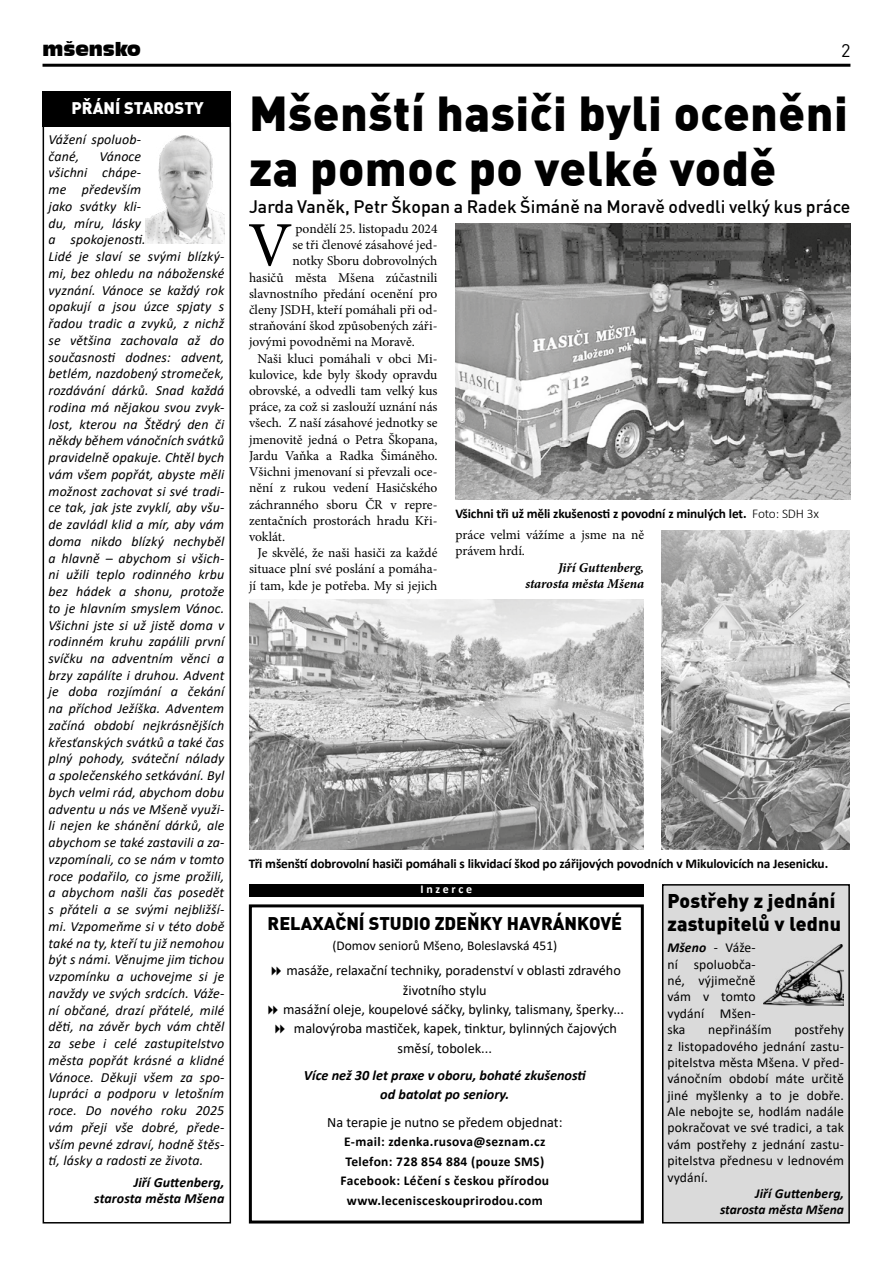
<style>
.page{position:relative;width:893px;height:1263px;background:#fff}
.page>*{position:absolute;margin:0;border:0;box-sizing:border-box;transform-origin:0 0}
.t1{font:63.3px "Minion Pro";color:#000}
.t2{font:900 48px/55.5px "Unient DINCE";letter-spacing:.01em;color:#000}
.t3{font:900 19.5px/23.4px "Unient DINCE";letter-spacing:.01em;color:#000}
.t4{font:900 18px "Unient DINCE";color:#000}
.t5{font:18px "Incised 901 BT Compact";color:#000}
.t6{font:18px "Unient DINCE";color:#000}
.t7{font:500 17.7px "Unient DINCE";color:#000}
.t8{font:900 16.5px "Unient DINCE";color:#fff}
.t9{font:14.25px "Calibri";color:#000}
.t10{font:italic 700 14.25px/19.5px "Calibri";color:#000;text-align:center}
.t11{font:italic 13.95px/16.8px "Calibri";letter-spacing:.01em;color:#000}
.t12{font:italic 700 13.95px/16.8px "Calibri";letter-spacing:.01em;color:#000;text-align:right}
.t13{font:13.65px/16.4px "Calibri";letter-spacing:.01em;color:#000;text-align:justify}
.t14{font:italic 700 13.65px "Calibri";letter-spacing:.01em;color:#000}
.t15{font:13.5px/16.2px "Minion Pro";color:#000}
.t16{font:700 13.5px/19.5px "Calibri";letter-spacing:.025em;color:#000;text-align:center}
.t17{font:13.5px "Calibri";color:#000}
.t18{font:italic 700 13.5px/16.2px "Minion Pro";letter-spacing:-.005em;color:#000;text-align:right}
.t19{font:italic 700 13.5px "Calibri";color:#000}
.t20{font:700 13.35px "Calibri";letter-spacing:-.01em;color:#000}
.t21{font:700 12px "Calibri";color:#fff}
.s1{font-weight:300}
.s2{font-weight:700;font-style:italic}
.s3{font-size:13.5px}
</style>
<div class="page">
<hr style="left:43px;top:64px;width:807px;height:3px;background:#000">
<div style="left:43px;top:122px;width:188px;height:1101px;border:2px solid #000"></div>
<div style="left:43px;top:92px;width:188px;height:35px;background:#000"></div>
<img style="left:146px;top:135px;width:78px;height:109px">
<img style="left:455px;top:223px;width:395px;height:277px">
<img style="left:249px;top:600px;width:395px;height:250px">
<div style="left:249px;top:904px;width:395px;height:319px;border:3px solid #000"></div>
<div style="left:249px;top:884px;width:395px;height:13px;background:#000"></div>
<div style="left:663px;top:885px;width:186px;height:338px;background:#dadada"></div>
<div style="left:662px;top:884px;width:188px;height:339px;border:2px solid #000"></div>
<img style="left:662px;top:530px;width:188px;height:320px">
<img style="left:764px;top:944px;width:80px;height:61px">
<p class="t5" style="left:43px;top:39px;width:100px">mšensko</p>
<p class="t6" style="left:841px;top:39px;width:11px">2</p>
<h2 class="t2" style="left:249px;top:83px;width:600px">Mšenští hasiči byli oceněni za pomoc po velké vodě</h2>
<h1 class="t1" style="left:248px;top:203px;width:46px">V</h1>
<p class="t15" style="left:295px;top:221px;width:144px">pondělí 25. listopadu 2024</p>
<p class="t8" style="left:72px;top:97px;width:134px">PŘÁNÍ STAROSTY</p>
<p class="t11" style="left:49px;top:130px;width:94px">Vážení spoluob&shy;čané,</p>
<p class="t11" style="left:49px;top:147px;width:177px;text-indent:51px">Vánoce<br>všichni chápe-<br>me především<br>jako svátky kli-<br>du, míru, lásky<br>a spokojenosti.<br>Lidé je slaví se svými blízký&shy;mi, bez ohledu na náboženské vyznání. Vánoce se každý rok opakují a jsou úzce spjaty s řadou tradic a zvyků, z nichž se většina zachovala až do současnosti dodnes: advent, betlém, nazdobený stromeček, rozdávání dárků. Snad každá rodina má nějakou svou zvyk&shy;lost, kterou na Štědrý den či někdy během vánočních svátků pravidelně opakuje. Chtěl bych vám všem popřát, abyste měli možnost zachovat si své tradi&shy;ce tak, jak jste zvyklí, aby všu&shy;de zavládl klid a mír, aby vám doma nikdo blízký nechyběl a hlavně – abychom si všich&shy;ni užili teplo rodinného krbu bez hádek a shonu, protože to je hlavním smyslem Vánoc.<br>Všichni jste si už jistě doma v rodinném kruhu zapálili první svíčku na adventním věnci a brzy zapálíte i druhou. Advent je doba rozjímání a čekání na příchod Ježíška. Adventem začíná období nejkrásnějších křesťanských svátků a také čas plný pohody, sváteční nálady a společenského setkávání. Byl bych velmi rád, abychom dobu adventu u nás ve Mšeně využi&shy;li nejen ke shánění dárků, ale abychom se také zastavili a za&shy;vzpomínali, co se nám v tomto roce podařilo, co jsme prožili, a abychom našli čas posedět s přáteli a se svými nejbližší&shy;mi. Vzpomeňme si v této době také na ty, kteří tu již nemohou být s námi. Věnujme jim tichou vzpomínku a uchovejme si je navždy ve svých srdcích. Váže&shy;ní občané, drazí přátelé, milé děti, na závěr bych vám chtěl za sebe i celé zastupitelstvo města popřát krásné a klidné<br>Vánoce. Děkuji všem za spo&shy;lupráci a podporu v letošním roce. Do nového roku 2025 vám přeji vše dobré, přede&shy;vším pevné zdraví, hodně štěs&shy;tí, lásky a radosti ze života.</p>
<p class="t12" style="left:94px;top:1173px;width:132px">Jiří Guttenberg, starosta města Mšena</p>
<p class="t7" style="left:249px;top:195px;width:603px">Jarda Vaněk, Petr Škopan a Radek Šimáně na Moravě odvedli velký kus práce</p>
<p class="t15" style="left:292px;top:237px;width:147px">se tři členové zásahové jed-</p>
<p class="t15" style="left:292px;top:253px;width:147px">notky Sboru dobrovolných</p>
<p class="t15" style="left:249px;top:269px;width:190px">hasičů města Mšena zúčastnili</p>
<p class="t15" style="left:249px;top:285px;width:190px">slavnostního předání ocenění pro</p>
<p class="t15" style="left:249px;top:302px;width:190px">členy JSDH, kteří pomáhali při od-</p>
<p class="t15" style="left:249px;top:318px;width:190px">straňování škod způsobených záři-</p>
<p class="t15" style="left:249px;top:334px;width:167px">jovými povodněmi na Moravě.</p>
<p class="t15" style="left:257px;top:350px;width:181px">Naši kluci pomáhali v obci Mi-</p>
<p class="t15" style="left:249px;top:366px;width:190px">kulovice, kde byly škody opravdu</p>
<p class="t15" style="left:249px;top:383px;width:190px">obrovské, a odvedli tam velký kus</p>
<p class="t15" style="left:249px;top:399px;width:190px">práce, za což si zaslouží uznání nás</p>
<p class="t15" style="left:249px;top:415px;width:190px">všech. Z naší zásahové jednotky se</p>
<p class="t15" style="left:249px;top:431px;width:190px">jmenovitě jedná o Petra Škopana,</p>
<p class="t15" style="left:249px;top:447px;width:190px">Jardu Vaňka a Radka Šimáněho.</p>
<p class="t15" style="left:249px;top:464px;width:190px">Všichni jmenovaní si převzali oce-</p>
<p class="t15" style="left:249px;top:480px;width:190px">nění z rukou vedení Hasičského</p>
<p class="t15" style="left:249px;top:496px;width:190px">záchranného sboru ČR v repre-</p>
<p class="t15" style="left:249px;top:512px;width:190px">zentačních prostorách hradu Kři-</p>
<p class="t15" style="left:249px;top:528px;width:38px">voklát.</p>
<p class="t15" style="left:257px;top:545px;width:181px">Je skvělé, že naši hasiči za každé</p>
<p class="t15" style="left:249px;top:561px;width:190px">situace plní své poslání a pomáha-</p>
<p class="t15" style="left:249px;top:577px;width:190px">jí tam, kde je potřeba. My si jejich</p>
<p class="t20" style="left:455px;top:504px;width:365px">Všichni tři už měli zkušenosti z povodní z minulých let. <span class="s1">Foto: SDH 3x</span></p>
<p class="t15" style="left:456px;top:527px;width:190px">práce velmi vážíme a jsme na ně právem hrdí.</p>
<p class="t18" style="left:525px;top:559px;width:120px">Jiří Guttenberg, starosta města Mšena</p>
<p class="t20" style="left:249px;top:854px;width:581px">Tři mšenští dobrovolní hasiči pomáhali s likvidací škod po zářijových povodních v Mikulovicích na Jesenicku.</p>
<p class="t21" style="left:420px;top:881px;width:53px">I n z e r c e</p>
<h3 class="t3" style="left:667px;top:888px;width:175px">Postřehy z jednání zastupitelů v lednu</h3>
<p class="t13" style="left:667px;top:939px;width:90px"><span class="s2">Mšeno</span> - Váže&shy;ní spoluobča&shy;né, výjimečně vám v tomto vydání Mšen&shy;ska</p>
<p class="t4" style="left:268px;top:911px;width:356px">RELAXAČNÍ STUDIO ZDEŇKY HAVRÁNKOVÉ</p>
<p class="t17" style="left:332px;top:936px;width:226px">(Domov seniorů Mšeno, Boleslavská 451)</p>
<p class="t9" style="left:286px;top:960px;width:336px">masáže, relaxační techniky, poradenství v oblasti zdravého</p>
<p class="t9" style="left:403px;top:980px;width:85px">životního stylu</p>
<p class="t9" style="left:283px;top:999px;width:343px">masážní oleje, koupelové sáčky, bylinky, talismany, šperky...</p>
<p class="t9" style="left:294px;top:1019px;width:325px">malovýroba mastiček, kapek, tinktur, bylinných čajových</p>
<p class="t9" style="left:398px;top:1038px;width:96px">směsí, tobolek...</p>
<p class="t10" style="left:304px;top:1065px;width:284px">Více než 30 let praxe v oboru, bohaté zkušenosti od batolat po seniory.</p>
<p class="t9" style="left:327px;top:1112px;width:237px">Na terapie je nutno se předem objednat:</p>
<p class="t16" style="left:341px;top:1131px;width:210px">E-mail: zdenka.rusova@seznam.cz Telefon: 728 854 884 (pouze SMS)<br>Facebook: Léčení s českou přírodou www.lecenisceskouprirodou.com</p>
<p class="t13" style="left:708px;top:1021px;width:65px">nepřináším</p>
<p class="t13" style="left:794px;top:1021px;width:51px">postřehy</p>
<p class="t13" style="left:667px;top:1037px;width:178px">z listopadového jednání zastu-</p>
<p class="t13" style="left:667px;top:1054px;width:178px">pitelstva města Mšena. V před-</p>
<p class="t13" style="left:667px;top:1070px;width:178px">vánočním období máte určitě</p>
<p class="t13" style="left:667px;top:1086px;width:178px">jiné myšlenky a to je dobře.</p>
<p class="t13" style="left:667px;top:1103px;width:178px">Ale nebojte se, hodlám nadále</p>
<p class="t13" style="left:667px;top:1119px;width:178px">pokračovat ve své tradici, a tak</p>
<p class="t13" style="left:667px;top:1136px;width:178px">vám postřehy z jednání zastu-</p>
<p class="t13" style="left:667px;top:1152px;width:178px">pitelstva přednesu v lednovém</p>
<p class="t13" style="left:667px;top:1168px;width:42px">vydání.</p>
<p class="t14" style="left:755px;top:1184px;width:90px">Jiří Guttenber<span class="s3">g,</span></p>
<p class="t19" style="left:720px;top:1200px;width:125px">starosta města Mšena</p>
</div>
